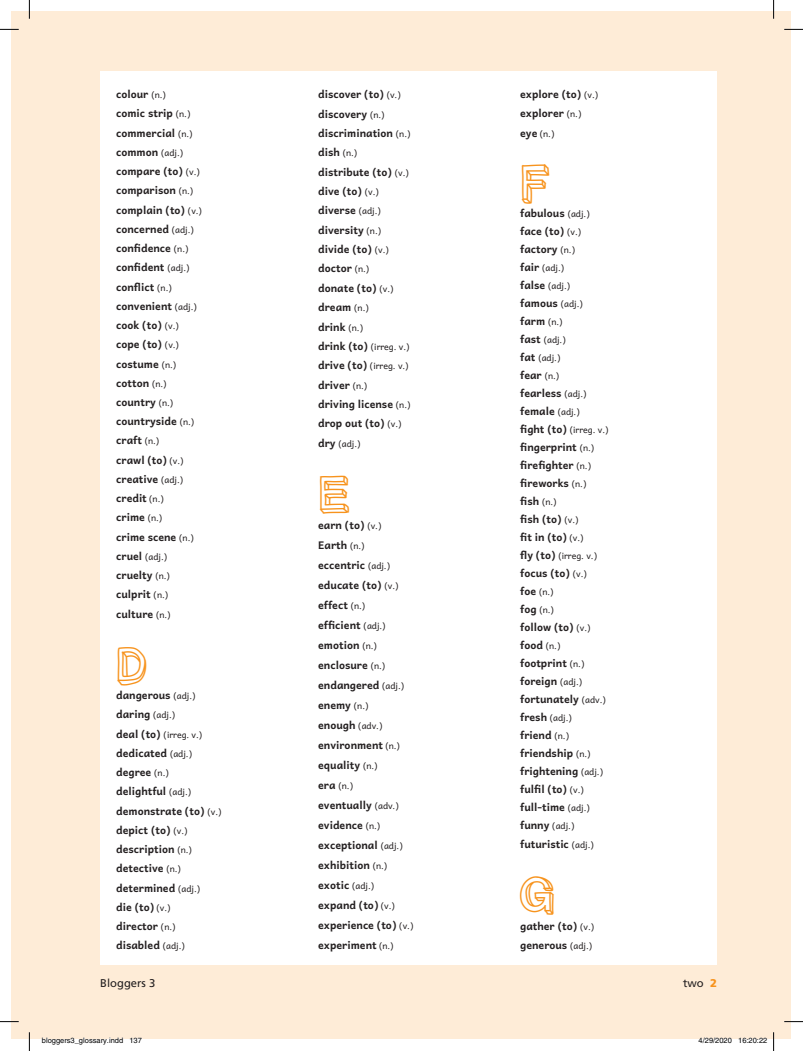
<style>
.page{position:relative;width:803px;height:1051px;background:#fff}
.page>*{position:absolute;margin:0;border:0;box-sizing:border-box;transform-origin:0 0}
.t1{font:45px "Pastel Block";color:#f7931d}
.t2{font:11.25px "Frutiger";color:#231f20}
.t3{font:700 10.62px/19.2px "Andika New Basic";color:#231f20}
.t4{font:8.75px/18px "Andika New Basic";color:#231f20}
.t5{font:7.5px "Helvetica";color:#000}
.s1{font-weight:400;font-size:8.75px}
.s2{font-weight:700;font-size:10.62px}
.s3{font-weight:900;color:#f7931d}
</style>
<div class="page">
<div style="left:12px;top:12px;width:17px;height:1027px;background:#feecd7"></div>
<div style="left:29px;top:12px;width:762px;height:1027px;background:#feecd7"></div>
<div style="left:100px;top:72px;width:617px;height:893px;background:#fff"></div>
<svg style="left:0;top:29px;width:19px;height:1px"></svg>
<svg style="left:784px;top:29px;width:19px;height:1px"></svg>
<svg style="left:0;top:1021px;width:19px;height:1px"></svg>
<svg style="left:784px;top:1021px;width:19px;height:1px"></svg>
<svg style="left:29px;top:0;width:1px;height:19px"></svg>
<svg style="left:29px;top:1032px;width:1px;height:19px"></svg>
<svg style="left:773px;top:0;width:1px;height:19px"></svg>
<svg style="left:773px;top:1032px;width:1px;height:19px"></svg>
<svg style="left:42px;top:1038px;width:81px;height:1px"></svg>
<svg style="left:700px;top:1037px;width:32px;height:2px"></svg>
<svg style="left:739px;top:1038px;width:28px;height:1px"></svg>
<p class="t3" style="left:116px;top:83px;width:87px">colour <span class="s1">(n.)<br></span>comic strip <span class="s1">(n.) </span>commercial <span class="s1">(n.) </span>common <span class="s1">(adj.) </span>compare (to) <span class="s1">(v.) </span>comparison <span class="s1">(n.) </span>complain (to) <span class="s1">(v.) </span>concerned <span class="s1">(adj.) </span>confidence <span class="s1">(n.) </span>confident <span class="s1">(adj.) </span>conflict <span class="s1">(n.) </span>convenient <span class="s1">(adj.) </span>cook (to) <span class="s1">(v.) </span>cope (to) <span class="s1">(v.) </span>costume <span class="s1">(n.) </span>cotton <span class="s1">(n.) </span>country <span class="s1">(n.) </span>countryside <span class="s1">(n.) </span>craft <span class="s1">(n.)<br></span>crawl (to) <span class="s1">(v.) </span>creative <span class="s1">(adj.) </span>credit <span class="s1">(n.)<br></span>crime <span class="s1">(n.)<br></span>crime scene <span class="s1">(n.)</span></p>
<p class="t4" style="left:116px;top:546px;width:52px"><span class="s2">cruel</span> (adj.)</p>
<p class="t3" style="left:116px;top:564px;width:56px">cruelty <span class="s1">(n.) </span>culprit <span class="s1">(n.) </span>culture <span class="s1">(n.)</span></p>
<h1 class="t1" style="left:116px;top:645px;width:35px">D</h1>
<p class="t3" style="left:116px;top:684px;width:81px">dangerous <span class="s1">(adj.) </span>daring <span class="s1">(adj.)</span></p>
<p class="t4" style="left:116px;top:724px;width:88px"><span class="s2">deal (to)</span> (irreg. v.)</p>
<p class="t3" style="left:116px;top:742px;width:107px">dedicated <span class="s1">(adj.) </span>degree <span class="s1">(n.) </span>delightful <span class="s1">(adj.) </span>demonstrate (to) <span class="s1">(v.) </span>depict (to) <span class="s1">(v.) </span>description <span class="s1">(n.) </span>detective <span class="s1">(n.) </span>determined <span class="s1">(adj.)<br></span>die (to) <span class="s1">(v.)<br></span>director <span class="s1">(n.) </span>disabled <span class="s1">(adj.)</span></p>
<p class="t2" style="left:100px;top:976px;width:57px">Bloggers 3</p>
<p class="t3" style="left:318px;top:83px;width:94px">discover (to) <span class="s1">(v.) </span>discovery <span class="s1">(n.) </span>discrimination <span class="s1">(n.) </span>dish <span class="s1">(n.) </span>distribute (to) <span class="s1">(v.) </span>dive (to) <span class="s1">(v.) </span>diverse <span class="s1">(adj.) </span>diversity <span class="s1">(n.) </span>divide (to) <span class="s1">(v.) </span>doctor <span class="s1">(n.)<br></span>donate (to) <span class="s1">(v.) </span>dream <span class="s1">(n.)<br></span>drink <span class="s1">(n.)</span></p>
<p class="t4" style="left:318px;top:336px;width:93px"><span class="s2">drink (to)</span> (irreg. v.)</p>
<p class="t4" style="left:318px;top:356px;width:92px"><span class="s2">drive (to)</span> (irreg. v.)</p>
<p class="t3" style="left:318px;top:374px;width:94px">driver <span class="s1">(n.)<br></span>driving license <span class="s1">(n.) </span>drop out (to) <span class="s1">(v.)</span></p>
<p class="t4" style="left:318px;top:433px;width:44px"><span class="s2">dry</span> (adj.)</p>
<h1 class="t1" style="left:318px;top:474px;width:36px">E</h1>
<p class="t3" style="left:318px;top:514px;width:88px;line-height:20px">earn (to) <span class="s1">(v.)<br></span>Earth <span class="s1">(n.) </span>eccentric <span class="s1">(adj.) </span>educate (to) <span class="s1">(v.) </span>effect <span class="s1">(n.) </span>efficient <span class="s1">(adj.) </span>emotion <span class="s1">(n.) </span>enclosure <span class="s1">(n.) </span>endangered <span class="s1">(adj.) </span>enemy <span class="s1">(n.) </span>enough <span class="s1">(adv.) </span>environment <span class="s1">(n.) </span>equality <span class="s1">(n.)</span></p>
<p class="t4" style="left:318px;top:775px;width:36px"><span class="s2">era</span> (n.)</p>
<p class="t3" style="left:318px;top:794px;width:97px;line-height:20px">eventually <span class="s1">(adv.) </span>evidence <span class="s1">(n.) </span>exceptional <span class="s1">(adj.) </span>exhibition <span class="s1">(n.) </span>exotic <span class="s1">(adj.) </span>expand (to) <span class="s1">(v.) </span>experience (to) <span class="s1">(v.) </span>experiment <span class="s1">(n.)</span></p>
<p class="t3" style="left:520px;top:83px;width:79px">explore (to) <span class="s1">(v.) </span>explorer <span class="s1">(n.)</span></p>
<p class="t4" style="left:520px;top:123px;width:36px"><span class="s2">eye</span> (n.)</p>
<h1 class="t1" style="left:520px;top:164px;width:34px">F</h1>
<p class="t3" style="left:520px;top:203px;width:71px;line-height:18px">fabulous <span class="s1">(adj.) </span>face (to) <span class="s1">(v.) </span>factory <span class="s1">(n.)</span></p>
<p class="t4" style="left:520px;top:258px;width:52px"><span class="s2">fair</span> (adj.) <span class="s2">false</span> (adj.)</p>
<p class="t3" style="left:520px;top:293px;width:64px;line-height:18px">famous <span class="s1">(adj.) </span>farm <span class="s1">(n.)</span></p>
<p class="t4" style="left:520px;top:330px;width:47px"><span class="s2">fast</span> (adj.) <span class="s2">fat</span> (adj.)</p>
<p class="t3" style="left:520px;top:365px;width:68px;line-height:18px">fear <span class="s1">(n.) </span>fearless <span class="s1">(adj.) </span>female <span class="s1">(adj.)</span></p>
<p class="t4" style="left:520px;top:420px;width:90px"><span class="s2">fight (to)</span> (irreg. v.)</p>
<p class="t3" style="left:520px;top:437px;width:76px;line-height:18px">fingerprint <span class="s1">(n.) </span>firefighter <span class="s1">(n.) </span>fireworks <span class="s1">(n.) </span>fish <span class="s1">(n.)<br></span>fish (to) <span class="s1">(v.)<br></span>fit in (to) <span class="s1">(v.)</span></p>
<p class="t4" style="left:520px;top:546px;width:78px"><span class="s2">fly (to)</span> (irreg. v.)</p>
<p class="t3" style="left:520px;top:562px;width:68px">focus (to) <span class="s1">(v.)</span></p>
<p class="t4" style="left:520px;top:582px;width:35px"><span class="s2">foe</span> (n.) <span class="s2">fog</span> (n.)</p>
<p class="t3" style="left:520px;top:617px;width:87px;line-height:18px">follow (to) <span class="s1">(v.) </span>food <span class="s1">(n.) </span>footprint <span class="s1">(n.) </span>foreign <span class="s1">(adj.) </span>fortunately <span class="s1">(adv.)</span></p>
<p class="t4" style="left:520px;top:708px;width:53px"><span class="s2">fresh</span> (adj.)</p>
<p class="t3" style="left:520px;top:725px;width:84px;line-height:18px">friend <span class="s1">(n.) </span>friendship <span class="s1">(n.) </span>frightening <span class="s1">(adj.) </span>fulfil (to) <span class="s1">(v.) </span>full-time <span class="s1">(adj.)</span></p>
<p class="t4" style="left:520px;top:816px;width:56px"><span class="s2">funny</span> (adj.)</p>
<p class="t3" style="left:520px;top:833px;width:75px">futuristic <span class="s1">(adj.)</span></p>
<h1 class="t1" style="left:520px;top:875px;width:39px">G</h1>
<p class="t3" style="left:520px;top:915px;width:75px">gather (to) <span class="s1">(v.) </span>generous <span class="s1">(adj.)</span></p>
<p class="t2" style="left:683px;top:976px;width:35px">two <span class="s3">2</span></p>
<p class="t5" style="left:42px;top:1036px;width:102px">bloggers3_glossary.indd 137</p>
<p class="t5" style="left:698px;top:1036px;width:70px">4/29/2020 16:20:22</p>
</div>
